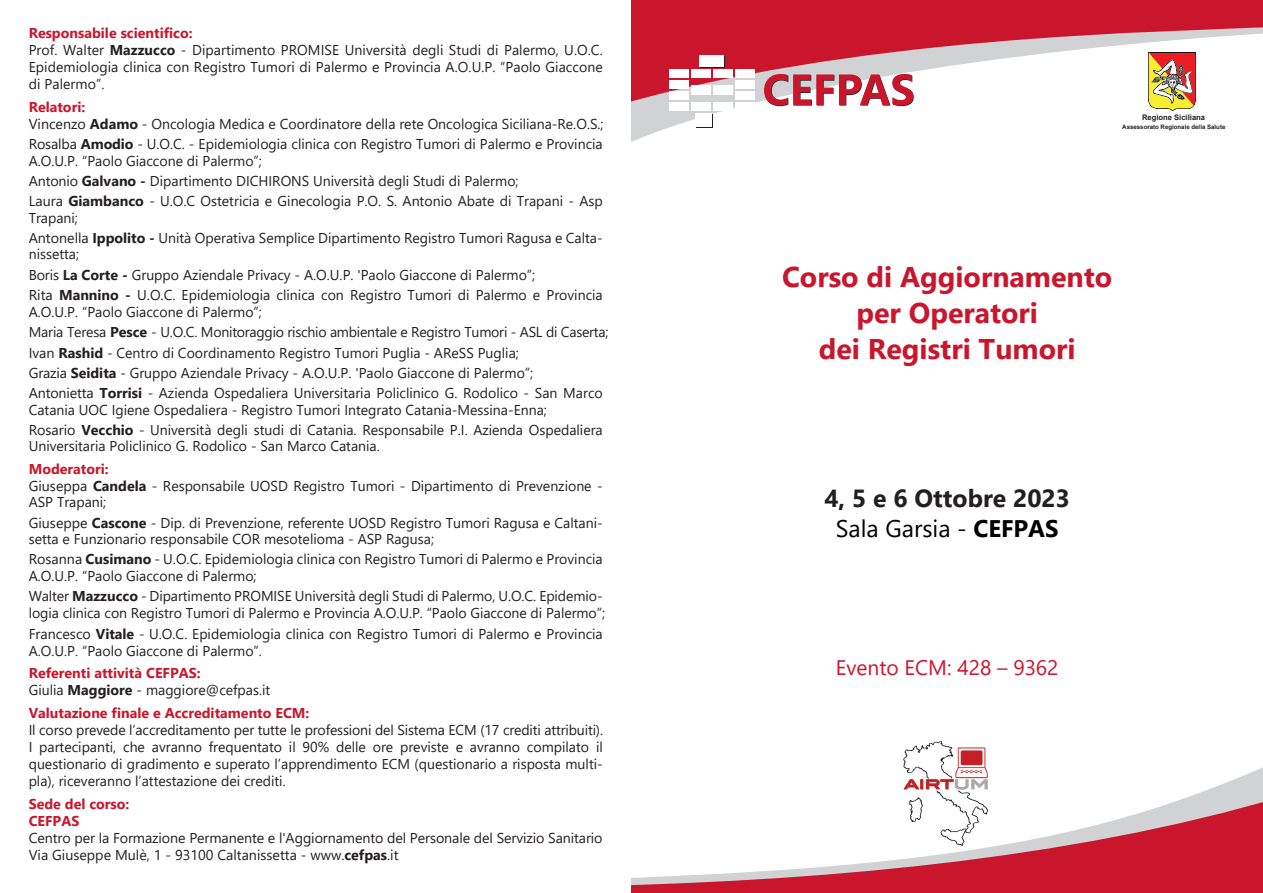
<style>
.page{position:relative;width:1263px;height:893px;background:#fff}
.page>*{position:absolute;margin:0;border:0;box-sizing:border-box;transform-origin:0 0}
.t1{font:700 28.5px/36px "Segoe UI";color:#c9162c;text-align:center}
.t2{font:700 24.75px "Segoe UI";color:#231f20}
.t3{font:24px "Segoe UI";color:#000001}
.t4{font:21px "Segoe UI";color:#c9162c}
.t5{font:14.25px/17.1px "Segoe UI";color:#231f20}
.t6{font:700 14.25px/17.1px "Segoe UI";color:#c9162c}
.t7{font:700 7.65px "Arial";color:#231f20}
.t8{font:700 6.15px "Arial";color:#231f20}
.s1{font-weight:700;color:#c9162c}
.s2{font-weight:700}
</style>
<div class="page">
<svg style="left:631px;top:109px;width:542px;height:33px"></svg>
<svg style="left:631px;top:0;width:632px;height:109px;fill:#c9162c"></svg>
<div style="left:692px;top:103px;width:19px;height:8px;background:#fff"></div>
<div style="left:714px;top:103px;width:19px;height:8px;background:#fff"></div>
<div style="left:692px;top:86px;width:19px;height:9px;background:#fff"></div>
<div style="left:714px;top:86px;width:19px;height:9px;background:#fff"></div>
<div style="left:736px;top:81px;width:19px;height:8px;background:#fff"></div>
<div style="left:736px;top:92px;width:19px;height:8px;background:#fff"></div>
<div style="left:736px;top:103px;width:19px;height:8px;background:#fff"></div>
<div style="left:670px;top:103px;width:19px;height:8px;background:#fff"></div>
<div style="left:692px;top:70px;width:19px;height:8px;background:#fff"></div>
<div style="left:714px;top:70px;width:19px;height:8px;background:#fff"></div>
<div style="left:696px;top:114px;width:16px;height:14px;background:#231f20"></div>
<div style="left:670px;top:70px;width:19px;height:8px;background:#fff"></div>
<div style="left:736px;top:70px;width:19px;height:8px;background:#fff"></div>
<div style="left:670px;top:81px;width:19px;height:8px;background:#fff"></div>
<div style="left:670px;top:92px;width:19px;height:8px;background:#fff"></div>
<svg style="left:700px;top:56px;width:25px;height:11px"></svg>
<svg style="left:764px;top:74px;width:150px;height:32px"></svg>
<div style="left:691px;top:102px;width:19px;height:8px;background:#fff"></div>
<div style="left:713px;top:102px;width:19px;height:8px;background:#fff"></div>
<div style="left:691px;top:85px;width:19px;height:9px;background:#fff"></div>
<div style="left:713px;top:85px;width:19px;height:9px;background:#fff"></div>
<div style="left:735px;top:80px;width:19px;height:8px;background:#fff"></div>
<div style="left:735px;top:91px;width:19px;height:8px;background:#fff"></div>
<div style="left:735px;top:102px;width:19px;height:8px;background:#fff"></div>
<div style="left:669px;top:102px;width:19px;height:8px;background:#fff"></div>
<div style="left:691px;top:69px;width:19px;height:8px;background:#fff"></div>
<div style="left:713px;top:69px;width:19px;height:8px;background:#fff"></div>
<div style="left:695px;top:113px;width:17px;height:14px;background:#fff"></div>
<div style="left:669px;top:69px;width:19px;height:8px;background:#fff"></div>
<div style="left:735px;top:69px;width:19px;height:8px;background:#fff"></div>
<div style="left:669px;top:80px;width:19px;height:8px;background:#fff"></div>
<div style="left:669px;top:91px;width:19px;height:8px;background:#fff"></div>
<div style="left:699px;top:55px;width:25px;height:11px;background:#fff"></div>
<svg style="left:1148px;top:52px;width:48px;height:59px;background:#ca8e59"></svg>
<svg style="left:1194px;top:767px;width:69px;height:28px"></svg>
<svg style="left:631px;top:795px;width:632px;height:98px"></svg>
<img style="left:902px;top:741px;width:90px;height:106px">
<p class="t5" style="left:29px;top:23px;width:576px"><span class="s1">Responsabile scientifico:<br></span>Prof. Walter <span class="s2">Mazzucco</span> - Dipartimento PROMISE Università degli Studi di Palermo, U.O.C.<br>Epidemiologia clinica con Registro Tumori di Palermo e Provincia A.O.U.P. “Paolo Giaccone di Palermo”.</p>
<p class="t5" style="left:29px;top:97px;width:576px"><span class="s1">Relatori:<br></span>Vincenzo <span class="s2">Adamo</span> - Oncologia Medica e Coordinatore della rete Oncologica Siciliana-Re.O.S.;</p>
<p class="t5" style="left:29px;top:135px;width:575px;line-height:16.5px">Rosalba <span class="s2">Amodio</span> - U.O.C. - Epidemiologia clinica con Registro Tumori di Palermo e Provincia<br>A.O.U.P. “Paolo Giaccone di Palermo”;</p>
<p class="t5" style="left:29px;top:170px;width:576px;line-height:20.2px">Antonio <span class="s2">Galvano -</span> Dipartimento DICHIRONS Università degli Studi di Palermo;<br>Laura <span class="s2">Giambanco</span> - U.O.C Ostetricia e Ginecologia P.O. S. Antonio Abate di Trapani - Asp</p>
<p class="t5" style="left:29px;top:206px;width:576px;line-height:20.2px">Trapani;<br>Antonella <span class="s2">Ippolito -</span> Unità Operativa Semplice Dipartimento Registro Tumori Ragusa e Calta-</p>
<p class="t5" style="left:29px;top:243px;width:576px;line-height:20.2px">nissetta;<br>Boris <span class="s2">La Corte -</span> Gruppo Aziendale Privacy - A.O.U.P. 'Paolo Giaccone di Palermo”;<br>Rita <span class="s2">Mannino -</span> U.O.C. Epidemiologia clinica con Registro Tumori di Palermo e Provincia</p>
<p class="t5" style="left:29px;top:301px;width:581px;line-height:20.2px">A.O.U.P. “Paolo Giaccone di Palermo”;<br>Maria Teresa <span class="s2">Pesce</span> - U.O.C. Monitoraggio rischio ambientale e Registro Tumori - ASL di Caserta; Ivan <span class="s2">Rashid</span> - Centro di Coordinamento Registro Tumori Puglia - AReSS Puglia;<br>Grazia <span class="s2">Seidita</span> - Gruppo Aziendale Privacy - A.O.U.P. 'Paolo Giaccone di Palermo”;<br>Antonietta <span class="s2">Torrisi</span> - Azienda Ospedaliera Universitaria Policlinico G. Rodolico - San Marco</p>
<p class="t5" style="left:29px;top:398px;width:575px;line-height:20.2px">Catania UOC Igiene Ospedaliera - Registro Tumori Integrato Catania-Messina-Enna;<br>Rosario <span class="s2">Vecchio</span> - Università degli studi di Catania. Responsabile P.I. Azienda Ospedaliera</p>
<p class="t5" style="left:29px;top:436px;width:353px">Universitaria Policlinico G. Rodolico - San Marco Catania.</p>
<p class="t5" style="left:29px;top:459px;width:576px"><span class="s1">Moderatori:<br></span>Giuseppa <span class="s2">Candela</span> - Responsabile UOSD Registro Tumori - Dipartimento di Prevenzione -<br>ASP Trapani;</p>
<p class="t5" style="left:29px;top:513px;width:576px;line-height:16.5px">Giuseppe <span class="s2">Cascone</span> - Dip. di Prevenzione, referente UOSD Registro Tumori Ragusa e Caltani&shy;setta e Funzionario responsabile COR mesotelioma - ASP Ragusa;</p>
<p class="t5" style="left:29px;top:550px;width:575px;line-height:16.5px">Rosanna <span class="s2">Cusimano</span> - U.O.C. Epidemiologia clinica con Registro Tumori di Palermo e Provincia<br>A.O.U.P. “Paolo Giaccone di Palermo;</p>
<p class="t5" style="left:29px;top:586px;width:578px">Walter <span class="s2">Mazzucco</span> - Dipartimento PROMISE Università degli Studi di Palermo, U.O.C. Epidemio&shy;logia clinica con Registro Tumori di Palermo e Provincia A.O.U.P. “Paolo Giaccone di Palermo”;</p>
<p class="t5" style="left:29px;top:624px;width:575px">Francesco <span class="s2">Vitale</span> - U.O.C. Epidemiologia clinica con Registro Tumori di Palermo e Provincia<br>A.O.U.P. “Paolo Giaccone di Palermo”.</p>
<p class="t5" style="left:29px;top:663px;width:243px"><span class="s1">Referenti attività CEFPAS:<br></span>Giulia <span class="s2">Maggiore</span> - maggiore@cefpas.it</p>
<p class="t6" style="left:29px;top:703px;width:282px">Valutazione finale e Accreditamento ECM:</p>
<p class="t5" style="left:29px;top:720px;width:576px;text-align:justify">Il corso prevede l’accreditamento per tutte le professioni del Sistema ECM (17 crediti attribuiti).<br>I partecipanti, che avranno frequentato il 90% delle ore previste e avranno compilato il questionario di gradimento e superato l’apprendimento ECM (questionario a risposta multi&shy;pla), riceveranno l’attestazione dei crediti.</p>
<p class="t6" style="left:29px;top:794px;width:102px">Sede del corso:<br>CEFPAS</p>
<p class="t5" style="left:29px;top:828px;width:575px">Centro per la Formazione Permanente e l'Aggiornamento del Personale del Servizio Sanitario<br>Via Giuseppe Mulè, 1 - 93100 Caltanissetta - www.<span class="s2">cefpas</span>.it</p>
<p class="t7" style="left:1142px;top:112px;width:65px">Regione Siciliana</p>
<p class="t8" style="left:1122px;top:122px;width:105px">Assessorato Regionale della Salute</p>
<h1 class="t1" style="left:782px;top:256px;width:331px">Corso di Aggiornamento per Operatori<br>dei Registri Tumori</h1>
<h2 class="t2" style="left:824px;top:475px;width:247px">4, 5 e 6 Ottobre 2023</h2>
<h3 class="t3" style="left:836px;top:506px;width:224px">Sala Garsia - <span class="s2">CEFPAS</span></h3>
<h3 class="t4" style="left:836px;top:648px;width:224px">Evento ECM: 428 – 9362</h3>
</div>
